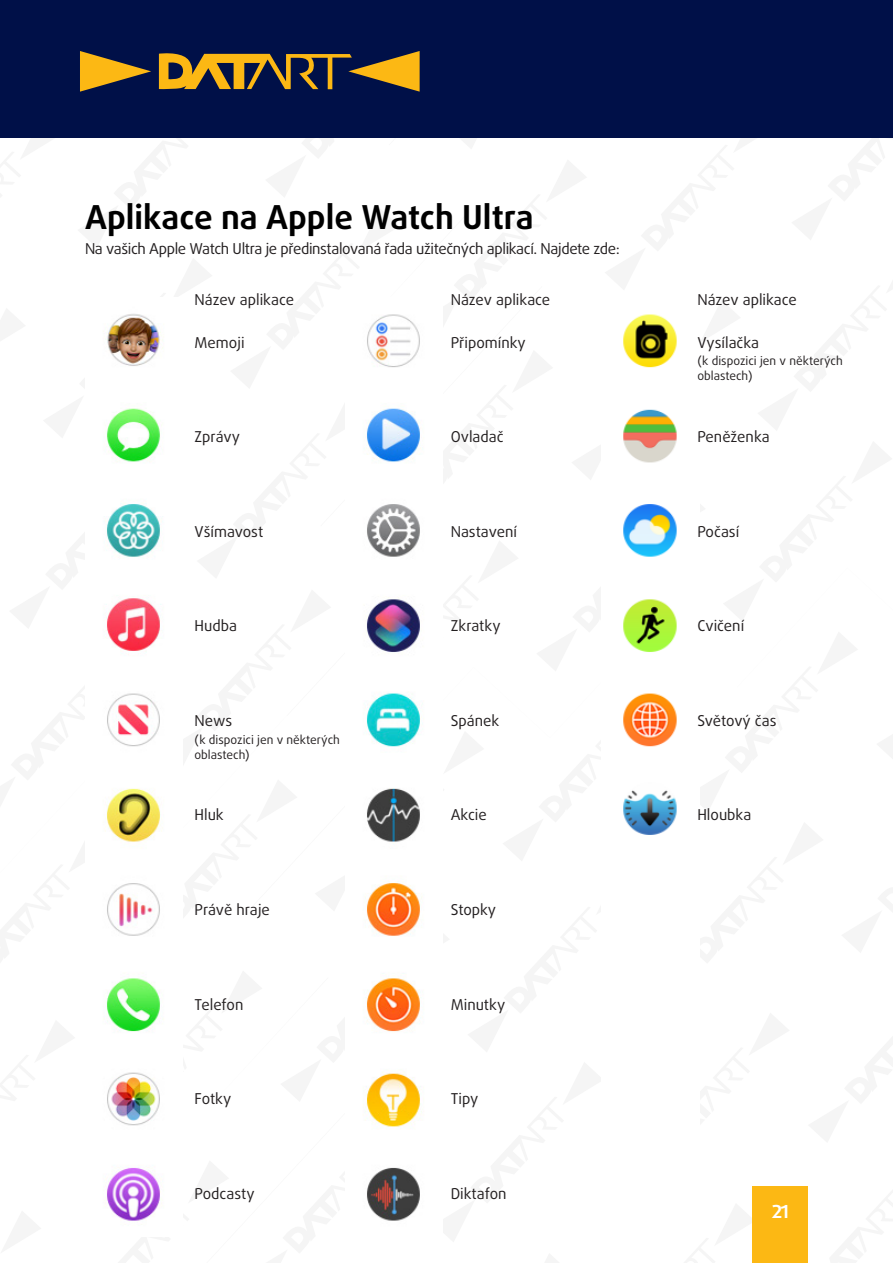
<style>
.page{position:relative;width:893px;height:1263px;background:#fff}
.page>*{position:absolute;margin:0;border:0;box-sizing:border-box;transform-origin:0 0}
.Heading_1{font:700 33px "Daxline Pro";color:#000}
.t1{font:700 18px "Daxline Pro";color:#fff}
.Heading_1-2{font:15px "Daxline Pro";color:#231f20}
.Heading_1-3{font:15px "Daxline Pro";letter-spacing:-.025em;color:#231f20}
.Heading_1-4{font:12px/14.4px "Daxline Pro";color:#231f20}
</style>
<div class="page">
<div style="left:753px;top:1186px;width:55px;height:77px;background:#fcb814"></div>
<div style="left:0;top:0;width:893px;height:138px;background:#001048"></div>
<svg style="left:80px;top:51px;width:71px;height:41px"></svg>
<svg style="left:159px;top:51px;width:261px;height:41px"></svg>
<img style="left:103px;top:314px;width:60px;height:911px">
<img style="left:365px;top:314px;width:58px;height:907px">
<img style="left:623px;top:314px;width:54px;height:521px">
<p class="Heading_1" style="left:85px;top:195px;width:450px">Aplikace na Apple Watch Ultra</p>
<p class="Heading_1-3" style="left:85px;top:239px;width:536px">Na vašich Apple Watch Ultra je předinstalovaná řada užitečných aplikací. Najdete zde:</p>
<p class="Heading_1-2" style="left:195px;top:290px;width:101px">Název aplikace</p>
<p class="Heading_1-2" style="left:451px;top:290px;width:101px">Název aplikace</p>
<p class="Heading_1-2" style="left:697px;top:290px;width:101px">Název aplikace</p>
<p class="Heading_1-2" style="left:195px;top:333px;width:52px">Memoji</p>
<p class="Heading_1-2" style="left:451px;top:333px;width:77px">Připomínky</p>
<p class="Heading_1-2" style="left:697px;top:333px;width:63px">Vysílačka</p>
<p class="Heading_1-4" style="left:697px;top:354px;width:147px">(k dispozici jen v některých oblastech)</p>
<p class="Heading_1-2" style="left:195px;top:427px;width:47px">Zprávy</p>
<p class="Heading_1-2" style="left:451px;top:427px;width:54px">Ovladač</p>
<p class="Heading_1-2" style="left:697px;top:427px;width:74px">Peněženka</p>
<p class="Heading_1-2" style="left:195px;top:522px;width:70px">Všímavost</p>
<p class="Heading_1-2" style="left:451px;top:522px;width:68px">Nastavení</p>
<p class="Heading_1-2" style="left:697px;top:522px;width:43px">Počasí</p>
<p class="Heading_1-2" style="left:195px;top:616px;width:44px">Hudba</p>
<p class="Heading_1-2" style="left:451px;top:616px;width:51px">Zkratky</p>
<p class="Heading_1-2" style="left:697px;top:616px;width:48px">Cvičení</p>
<p class="Heading_1-2" style="left:195px;top:711px;width:39px">News</p>
<p class="Heading_1-2" style="left:451px;top:711px;width:50px">Spánek</p>
<p class="Heading_1-2" style="left:697px;top:711px;width:81px">Světový čas</p>
<p class="Heading_1-4" style="left:195px;top:733px;width:147px">(k dispozici jen v některých oblastech)</p>
<p class="Heading_1-2" style="left:195px;top:805px;width:31px">Hluk</p>
<p class="Heading_1-2" style="left:451px;top:805px;width:38px">Akcie</p>
<p class="Heading_1-2" style="left:697px;top:805px;width:55px">Hloubka</p>
<p class="Heading_1-2" style="left:195px;top:900px;width:77px">Právě hraje</p>
<p class="Heading_1-2" style="left:451px;top:900px;width:47px">Stopky</p>
<p class="Heading_1-2" style="left:195px;top:994px;width:50px">Telefon</p>
<p class="Heading_1-2" style="left:451px;top:994px;width:56px">Minutky</p>
<p class="Heading_1-2" style="left:195px;top:1089px;width:38px">Fotky</p>
<p class="Heading_1-2" style="left:451px;top:1089px;width:29px">Tipy</p>
<p class="Heading_1-2" style="left:195px;top:1183px;width:62px">Podcasty</p>
<p class="Heading_1-2" style="left:451px;top:1183px;width:57px">Diktafon</p>
<p class="t1" style="left:772px;top:1200px;width:18px">21</p>
</div>
